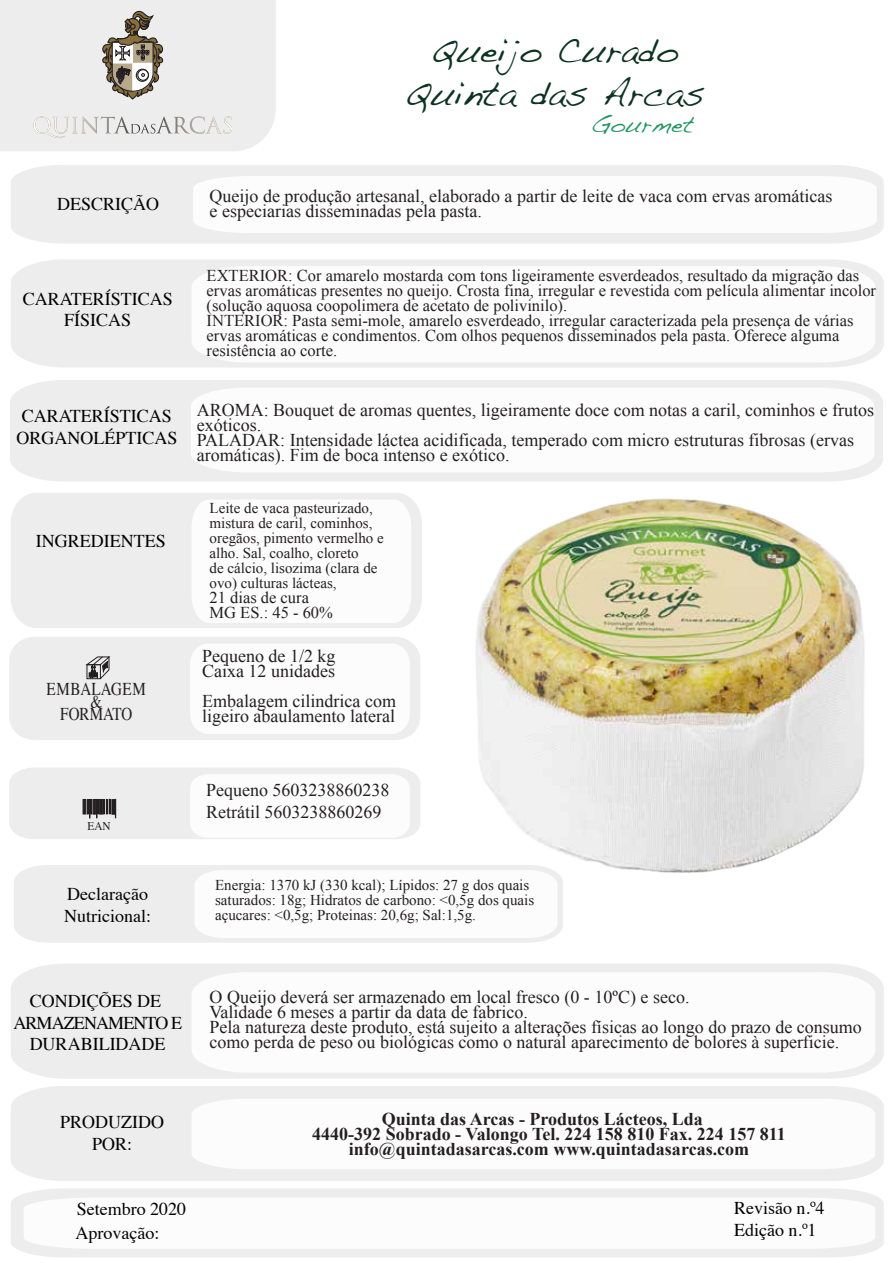
<style>
.page{position:relative;width:893px;height:1263px;background:#fff}
.page>*{position:absolute;margin:0;border:0;box-sizing:border-box;transform-origin:0 0}
.t1{font:35.4px/42.5px "Handwriting Dakota";color:#0c3221;text-align:center}
.t2{font:23.55px "Handwriting Dakota";color:#249562}
.t3{font:18px/15px "Times New Roman";color:#231f20}
.t4{font:18px/21.6px "Times";color:#000;text-align:center}
.t5{font:700 18px "Times New Roman";color:#231f20}
.t6{font:18px/12.8px "Times";color:#231f20;text-align:center;scale:.84 1}
.t7{font:16.5px/15px "Times New Roman";color:#231f20}
.t8{font:15px/15px "Times New Roman";color:#231f20}
.t9{font:11.85px "Times";color:#231f20;scale:.95 1}
</style>
<div class="page">
<div style="left:11px;top:165px;width:873px;height:78px;background:#ededed"></div>
<svg style="left:193px;top:176px;width:684px;height:57px"></svg>
<div style="left:11px;top:259px;width:873px;height:108px;background:#ededed"></div>
<svg style="left:192px;top:266px;width:683px;height:96px"></svg>
<div style="left:10px;top:380px;width:873px;height:101px;background:#ededed"></div>
<svg style="left:191px;top:387px;width:683px;height:85px"></svg>
<div style="left:11px;top:493px;width:411px;height:135px;background:#ededed"></div>
<svg style="left:192px;top:499px;width:219px;height:124px"></svg>
<div style="left:9px;top:637px;width:411px;height:103px;background:#ededed;border-radius:24px"></div>
<div style="left:190px;top:644px;width:220px;height:90px;background:#fcfcfc"></div>
<svg style="left:87px;top:656px;width:23px;height:23px"></svg>
<svg style="left:9px;top:768px;width:411px;height:71px"></svg>
<div style="left:11px;top:964px;width:873px;height:114px;background:#ededed"></div>
<svg style="left:192px;top:972px;width:683px;height:100px"></svg>
<div style="left:11px;top:1086px;width:873px;height:95px;background:#ededed"></div>
<svg style="left:192px;top:1098px;width:683px;height:71px"></svg>
<div style="left:11px;top:1188px;width:873px;height:69px;background:#ededed"></div>
<svg style="left:24px;top:1197px;width:851px;height:52px"></svg>
<svg style="left:0;top:0;width:276px;height:151px;background:#e3e2e1"></svg>
<img style="left:475px;top:498px;width:390px;height:374px">
<svg style="left:14px;top:865px;width:549px;height:77px"></svg>
<h1 class="t1" style="left:405px;top:29px;width:301px">Queijo Curado<br>Quinta das Arcas</h1>
<h2 class="t2" style="left:591px;top:110px;width:104px">Gourmet</h2>
<p class="t4" style="left:57px;top:192px;width:104px">DESCRIÇÃO</p>
<p class="t3" style="left:210px;top:189px;width:624px">Queijo de produção artesanal, elaborado a partir de leite de vaca com ervas aromáticas e especiarias disseminadas pela pasta.</p>
<p class="t4" style="left:23px;top:286px;width:152px">CARATERÍSTICAS<br>FÍSICAS</p>
<p class="t7" style="left:207px;top:268px;width:671px">EXTERIOR: Cor amarelo mostarda com tons ligeiramente esverdeados, resultado da migração das ervas aromáticas presentes no queijo. Crosta fina, irregular e revestida com película alimentar incolor (solução aquosa coopolimera de acetato de polivinilo).<br>INTERIOR: Pasta semi-mole, amarelo esverdeado, irregular caracterizada pela presença de várias ervas aromáticas e condimentos. Com olhos pequenos disseminados pela pasta. Oferece alguma resistência ao corte.</p>
<p class="t4" style="left:16px;top:404px;width:162px">CARATERÍSTICAS<br>ORGANOLÉPTICAS</p>
<p class="t3" style="left:197px;top:402px;width:679px">AROMA: Bouquet de aromas quentes, ligeiramente doce com notas a caril, cominhos e frutos exóticos.<br>PALADAR: Intensidade láctea acidificada, temperado com micro estruturas fibrosas (ervas aromáticas). Fim de boca intenso e exótico.</p>
<p class="t4" style="left:36px;top:529px;width:131px">INGREDIENTES</p>
<p class="t6" style="left:47px;top:681px;width:120px">EMBALAGEM &amp;<br>FORMATO</p>
<p class="t9" style="left:88px;top:815px;width:26px">EAN</p>
<p class="t4" style="left:64px;top:882px;width:88px;text-align:left">Declaração<br>Nutricional:</p>
<p class="t8" style="left:210px;top:501px;width:176px">Leite de vaca pasteurizado, mistura de caril, cominhos, oregãos, pimento vermelho e alho. Sal, coalho, cloreto<br>de cálcio, lisozima (clara de ovo) culturas lácteas,</p>
<p class="t7" style="left:210px;top:590px;width:125px">21 dias de cura<br>MG ES.: 45 - 60%</p>
<p class="t3" style="left:202px;top:648px;width:135px">Pequeno de 1/2 kg<br>Caixa 12 unidades</p>
<p class="t3" style="left:202px;top:693px;width:195px">Embalagem cilindrica com ligeiro abaulamento lateral</p>
<p class="t3" style="left:206px;top:779px;width:185px;line-height:21.6px">Pequeno 5603238860238<br>Retrátil 5603238860269</p>
<p class="t8" style="left:215px;top:877px;width:321px">Energia: 1370 kJ (330 kcal); Lípidos: 27 g dos quais saturados: 18g; Hidratos de carbono: &lt;0,5g dos quais açucares: &lt;0,5g; Proteinas: 20,6g; Sal:1,5g.</p>
<p class="t4" style="left:13px;top:989px;width:170px">CONDIÇÕES DE<br>ARMAZENAMENTO E<br>DURABILIDADE</p>
<p class="t3" style="left:210px;top:989px;width:654px">O Queijo deverá ser armazenado em local fresco (0 - 10ºC) e seco.<br>Validade 6 meses a partir da data de fabrico.<br>Pela natureza deste produto, está sujeito a alterações físicas ao longo do prazo de consumo como perda de peso ou biológicas como o natural aparecimento de bolores à superficie.</p>
<p class="t4" style="left:60px;top:1110px;width:105px">PRODUZIDO<br>POR:</p>
<p class="t5" style="left:382px;top:1106px;width:322px">Quinta das Arcas - Produtos Lácteos, Lda</p>
<p class="t5" style="left:312px;top:1121px;width:475px">4440-392 Sobrado - Valongo Tel. 224 158 810 Fax. 224 157 811</p>
<p class="t5" style="left:349px;top:1136px;width:402px">info@quintadasarcas.com www.quintadasarcas.com</p>
<p class="t4" style="left:75px;top:1196px;width:112px;line-height:23.1px;text-align:left">Setembro 2020<br>Aprovação:</p>
<p class="t4" style="left:734px;top:1195px;width:92px;text-align:left">Revisão n.º4<br>Edição n.º1</p>
</div>
